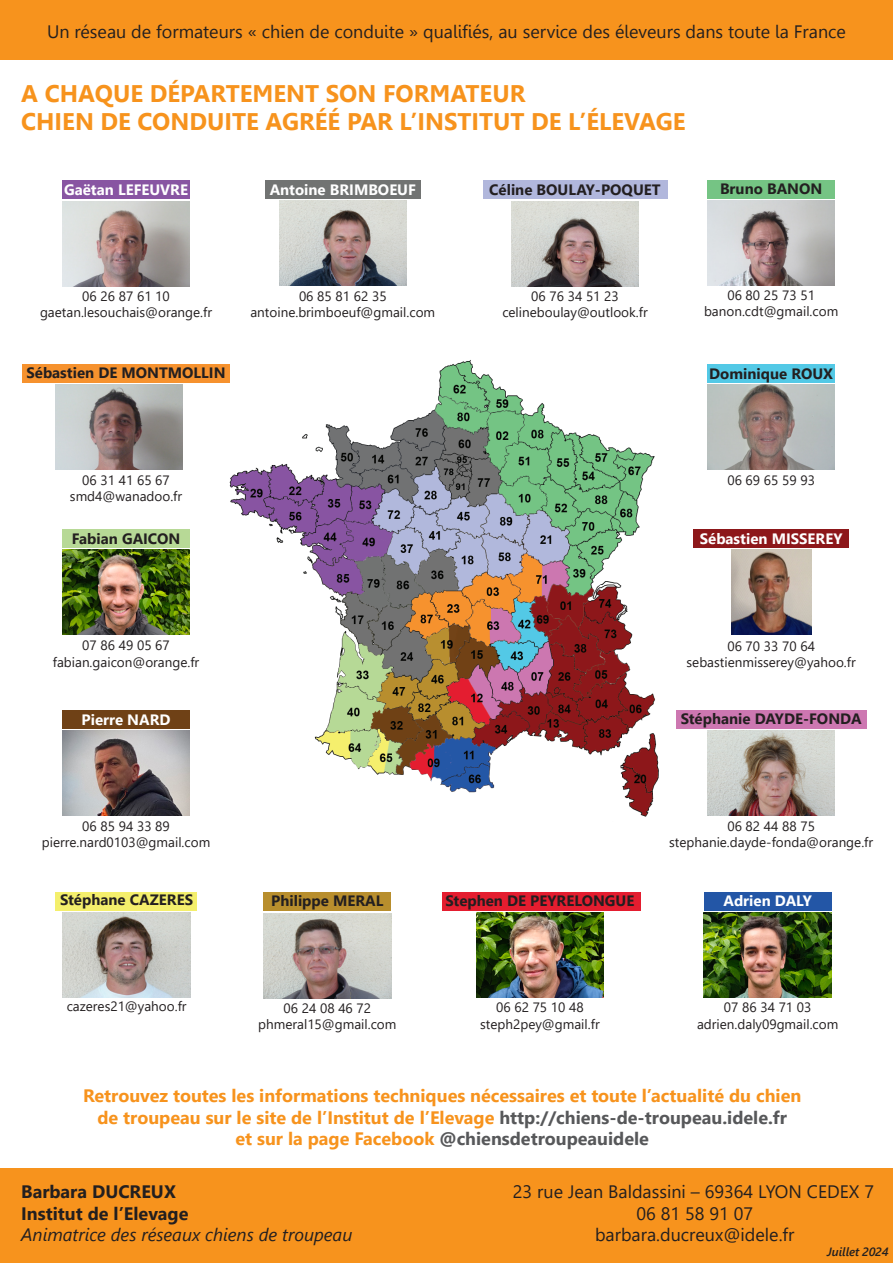
<style>
.page{position:relative;width:893px;height:1263px;background:#fff}
.page>*{position:absolute;margin:0;border:0;box-sizing:border-box;transform-origin:0 0}
.t1{font:700 24px/28.8px "Leelawadee";color:#f7931d}
.t2{font:700 18px/21.6px "Segoe UI";color:#f7931d;text-align:center}
.t3{font:18px "Leelawadee";color:#231f20}
.t4{font:18px "Segoe UI";color:#231f20}
.t5{font:700 18px "Segoe UI";color:#57585a}
.t6{font:italic 18px "Segoe UI";color:#231f20}
.t7{font:700 18px "Segoe UI";color:#231f20}
.t8{font:700 15px "Segoe UI";color:#231f20}
.t9{font:700 15px "Segoe UI";color:#fff}
.t10{font:13.5px "Segoe UI";color:#231f20}
.t11{font:italic 600 12px "Segoe UI";color:#231f20}
.s1{color:#57585a}
.s2{color:#f7931d}
</style>
<div class="page">
<div style="left:0;top:0;width:893px;height:60px;background:#f7931d"></div>
<div style="left:0;top:1169px;width:893px;height:94px;background:#f7931d"></div>
<img style="left:222px;top:360px;width:437px;height:457px">
<div style="left:483px;top:180px;width:185px;height:19px;background:#b1b7dc"></div>
<img style="left:511px;top:201px;width:128px;height:85px">
<div style="left:265px;top:180px;width:156px;height:19px;background:#717372"></div>
<img style="left:279px;top:201px;width:128px;height:85px">
<div style="left:707px;top:180px;width:128px;height:19px;background:#75c484"></div>
<img style="left:707px;top:200px;width:128px;height:85px">
<div style="left:707px;top:364px;width:128px;height:18px;background:#53c9e6"></div>
<img style="left:707px;top:384px;width:128px;height:85px">
<div style="left:693px;top:529px;width:155px;height:19px;background:#8d171a"></div>
<img style="left:731px;top:550px;width:80px;height:85px">
<div style="left:676px;top:710px;width:191px;height:18px;background:#cd77b1"></div>
<img style="left:707px;top:730px;width:128px;height:85px">
<div style="left:704px;top:892px;width:127px;height:18px;background:#2356a6"></div>
<img style="left:704px;top:912px;width:127px;height:85px">
<div style="left:264px;top:892px;width:127px;height:18px;background:#b88e2d"></div>
<img style="left:264px;top:913px;width:127px;height:85px">
<div style="left:62px;top:710px;width:128px;height:18px;background:#6f4116"></div>
<img style="left:62px;top:731px;width:128px;height:85px">
<div style="left:62px;top:529px;width:128px;height:19px;background:#b7d996"></div>
<img style="left:62px;top:550px;width:128px;height:85px">
<div style="left:442px;top:892px;width:198px;height:18px;background:#e41d2f"></div>
<img style="left:476px;top:912px;width:128px;height:85px">
<div style="left:22px;top:364px;width:208px;height:18px;background:#f6922e"></div>
<img style="left:55px;top:384px;width:128px;height:85px">
<div style="left:55px;top:892px;width:142px;height:18px;background:#f4ef6c"></div>
<img style="left:63px;top:912px;width:127px;height:85px">
<div style="left:62px;top:180px;width:128px;height:19px;background:#8855a2"></div>
<img style="left:62px;top:201px;width:128px;height:85px">
<p class="t3" style="left:47px;top:22px;width:800px">Un réseau de formateurs « chien de conduite » qualifiés, au service des éleveurs dans toute la France</p>
<p class="t1" style="left:21px;top:79px;width:666px">A CHAQUE DÉPARTEMENT SON FORMATEUR<br>CHIEN DE CONDUITE AGRÉÉ PAR L’INSTITUT DE L’ÉLEVAGE</p>
<p class="t9" style="left:64px;top:176px;width:126px">Gaëtan LEFEUVRE</p>
<p class="t9" style="left:270px;top:175px;width:148px">Antoine BRIMBOEUF</p>
<p class="t8" style="left:489px;top:176px;width:173px">Céline BOULAY-POQUET</p>
<p class="t8" style="left:720px;top:174px;width:104px">Bruno BANON</p>
<p class="t10" style="left:82px;top:284px;width:89px">06 26 87 61 10</p>
<p class="t10" style="left:40px;top:300px;width:174px">gaetan.lesouchais@orange.fr</p>
<p class="t10" style="left:299px;top:283px;width:89px">06 85 81 62 35</p>
<p class="t10" style="left:250px;top:300px;width:186px">antoine.brimboeuf@gmail.com</p>
<p class="t10" style="left:531px;top:284px;width:89px">06 76 34 51 23</p>
<p class="t10" style="left:502px;top:300px;width:147px">celineboulay@outlook.fr</p>
<p class="t10" style="left:727px;top:283px;width:89px">06 80 25 73 51</p>
<p class="t10" style="left:704px;top:299px;width:136px">banon.cdt@gmail.com</p>
<p class="t8" style="left:27px;top:359px;width:200px">Sébastien DE MONTMOLLIN</p>
<p class="t8" style="left:709px;top:359px;width:125px">Dominique ROUX</p>
<p class="t10" style="left:82px;top:467px;width:89px">06 31 41 65 67</p>
<p class="t10" style="left:70px;top:483px;width:114px">smd4@wanadoo.fr</p>
<p class="t10" style="left:727px;top:468px;width:89px">06 69 65 59 93</p>
<p class="t8" style="left:72px;top:525px;width:110px">Fabian GAICON</p>
<p class="t9" style="left:700px;top:525px;width:144px">Sébastien MISSEREY</p>
<p class="t10" style="left:82px;top:633px;width:89px">07 86 49 05 67</p>
<p class="t10" style="left:53px;top:649px;width:148px">fabian.gaicon@orange.fr</p>
<p class="t10" style="left:727px;top:633px;width:89px">06 70 33 70 64</p>
<p class="t10" style="left:687px;top:649px;width:171px">sebastienmisserey@yahoo.fr</p>
<p class="t9" style="left:82px;top:705px;width:90px">Pierre NARD</p>
<p class="t8" style="left:681px;top:705px;width:182px">Stéphanie DAYDE-FONDA</p>
<p class="t10" style="left:82px;top:814px;width:89px">06 85 94 33 89</p>
<p class="t10" style="left:42px;top:830px;width:170px">pierre.nard0103@gmail.com</p>
<p class="t10" style="left:727px;top:813px;width:89px">06 82 44 88 75</p>
<p class="t10" style="left:669px;top:829px;width:205px">stephanie.dayde-fonda@orange.fr</p>
<p class="t8" style="left:60px;top:886px;width:135px">Stéphane CAZERES</p>
<p class="t8" style="left:271px;top:887px;width:114px">Philippe MERAL</p>
<p class="t8" style="left:445px;top:887px;width:190px">Stephen DE PEYRELONGUE</p>
<p class="t9" style="left:723px;top:887px;width:90px">Adrien DALY</p>
<p class="t10" style="left:67px;top:994px;width:121px">cazeres21@yahoo.fr</p>
<p class="t10" style="left:284px;top:995px;width:89px">06 24 08 46 72</p>
<p class="t10" style="left:258px;top:1011px;width:140px">phmeral15@gmail.com</p>
<p class="t10" style="left:496px;top:995px;width:89px">06 62 75 10 48</p>
<p class="t10" style="left:480px;top:1011px;width:121px">steph2pey@gmail.fr</p>
<p class="t10" style="left:724px;top:995px;width:89px">07 86 34 71 03</p>
<p class="t10" style="left:697px;top:1011px;width:143px">adrien.daly09gmail.com</p>
<p class="t2" style="left:83px;top:1084px;width:720px">Retrouvez toutes les informations techniques nécessaires et toute l’actualité du chien de troupeau sur le site de l’Institut de l’Elevage <span class="s1">http://chiens-de-troupeau.idele.fr</span></p>
<p class="t5" style="left:235px;top:1122px;width:415px"><span class="s2">et sur la page Facebook</span> @chiensdetroupeauidele</p>
<p class="t7" style="left:21px;top:1174px;width:156px">Barbara DUCREUX</p>
<p class="t7" style="left:21px;top:1196px;width:169px">Institut de l’Elevage</p>
<p class="t6" style="left:21px;top:1218px;width:333px">Animatrice des réseaux chiens de troupeau</p>
<p class="t4" style="left:513px;top:1174px;width:363px">23 rue Jean Baldassini – 69364 LYON CEDEX 7</p>
<p class="t4" style="left:636px;top:1196px;width:118px">06 81 58 91 07</p>
<p class="t4" style="left:595px;top:1218px;width:201px">barbara.ducreux@idele.fr</p>
<p class="t11" style="left:827px;top:1240px;width:63px">Juillet 2024</p>
</div>
